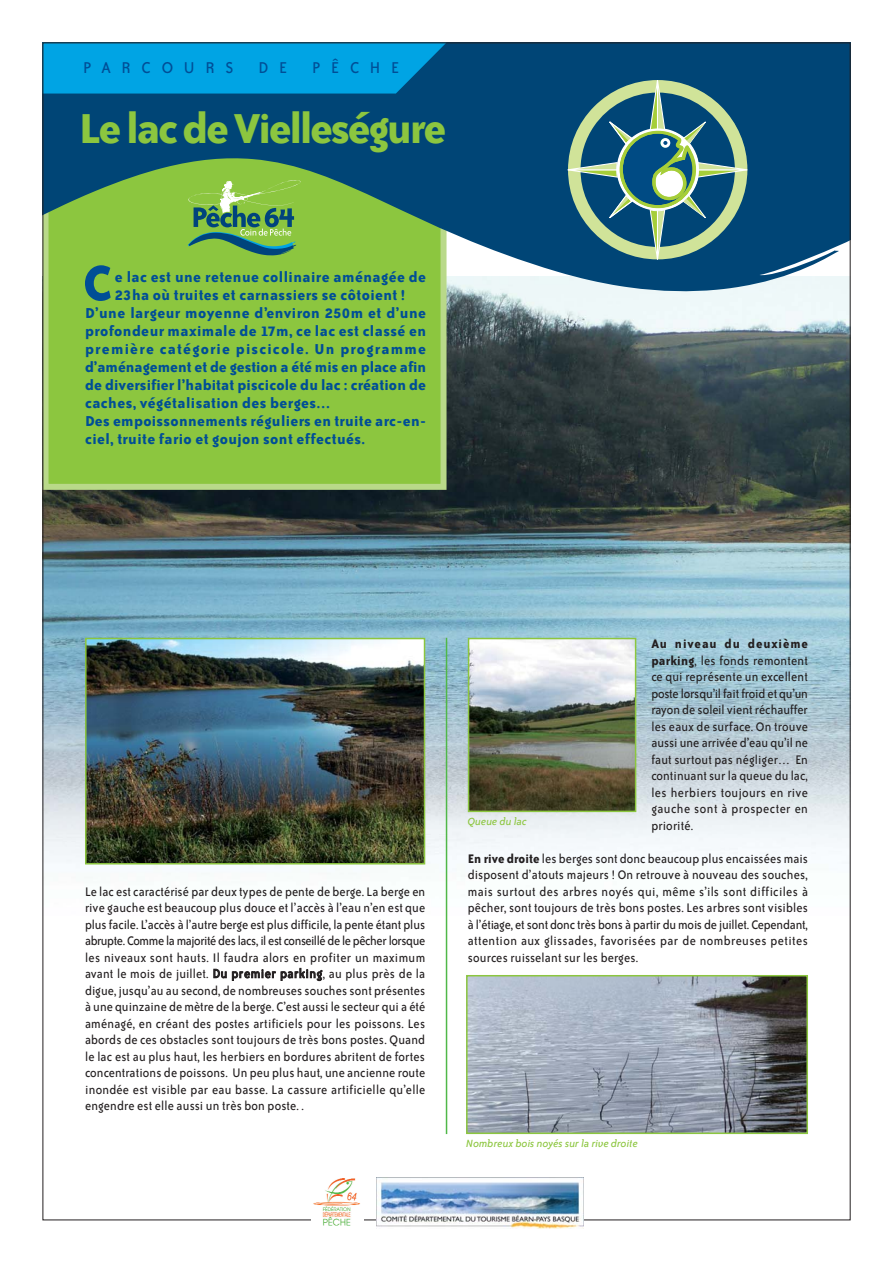
<style>
.page{position:relative;width:893px;height:1263px;background:#fff}
.page>*{position:absolute;margin:0;border:0;box-sizing:border-box;transform-origin:0 0}
.t1{font:700 56.7px "Bailey Sans ITC";color:#004e96}
.t2{font:700 48px "Bailey Sans ITC";letter-spacing:-.05em;color:#8cc63f}
.t3{font:18px "Bailey Sans ITC";letter-spacing:.595em;color:#004e96}
.t4{font:700 16.5px "Bailey Sans ITC";letter-spacing:.025em;color:#004e96}
.t5{font:700 16.5px "Bailey Sans ITC";color:#004e96}
.t6{font:700 16.5px "Bailey Sans ITC";letter-spacing:.07em;color:#004e96}
.t7{font:14.25px/16.5px "Bailey Sans ITC";letter-spacing:.015em;color:#231f20;text-align:justify;scale:.95 1}
.t8{font:italic 12px "Bailey Sans ITC";color:#8cc63f}
.s1{font-weight:700}
</style>
<div class="page">
<img style="left:45px;top:291px;width:803px;height:836px">
<div style="left:46px;top:46px;width:397px;height:441px;background:#8cc63f"></div>
<div style="left:43px;top:43px;width:403px;height:447px;border:6px solid #b9d989"></div>
<svg style="left:45px;top:45px;width:803px;height:246px;fill:#004576"></svg>
<hr style="left:446px;top:638px;width:1px;height:496px;background:#50b848">
<svg style="left:568px;top:80px;width:179px;height:180px;background:#487c84"></svg>
<svg style="left:45px;top:45px;width:401px;height:49px;background:#009cdb"></svg>
<svg style="left:188px;top:180px;width:113px;height:75px"></svg>
<img style="left:88px;top:641px;width:334px;height:221px">
<div style="left:85px;top:638px;width:340px;height:227px;border:2px solid #8cc63f"></div>
<img style="left:471px;top:641px;width:162px;height:168px">
<div style="left:468px;top:638px;width:168px;height:174px;border:2px solid #8cc63f"></div>
<img style="left:469px;top:978px;width:336px;height:153px">
<div style="left:466px;top:975px;width:342px;height:159px;border:2px solid #8cc63f"></div>
<img style="left:377px;top:1178px;width:207px;height:50px">
<img style="left:313px;top:1178px;width:47px;height:48px">
<p class="t3" style="left:83px;top:61px;width:152px">PARCOURS</p>
<p class="t3" style="left:258px;top:61px;width:30px">D E</p>
<p class="t3" style="left:312px;top:61px;width:89px">PÊCHE</p>
<h2 class="t2" style="left:79px;top:111px;width:369px">Le lac de Vielleségure</h2>
<h1 class="t1" style="left:84px;top:262px;width:30px">C</h1>
<p class="t4" style="left:115px;top:271px;width:313px">e lac est une retenue collinaire aménagée de</p>
<p class="t4" style="left:115px;top:289px;width:292px">23ha où truites et carnassiers se côtoient !</p>
<p class="t4" style="left:85px;top:307px;width:342px">D’une largeur moyenne d’environ 250m et d’une</p>
<p class="t4" style="left:85px;top:325px;width:342px">profondeur maximale de 17m, ce lac est classé en</p>
<p class="t6" style="left:85px;top:343px;width:342px">première catégorie piscicole. Un programme</p>
<p class="t5" style="left:85px;top:361px;width:342px">d’aménagement et de gestion a été mis en place afin</p>
<p class="t4" style="left:85px;top:379px;width:342px">de diversifier l’habitat piscicole du lac : création de</p>
<p class="t4" style="left:85px;top:397px;width:246px">caches, végétalisation des berges…</p>
<p class="t4" style="left:85px;top:415px;width:342px">Des empoissonnements réguliers en truite arc-en-</p>
<p class="t4" style="left:85px;top:433px;width:282px">ciel, truite fario et goujon sont effectués.</p>
<p class="t7" style="left:85px;top:884px;width:360px">Le lac est caractérisé par deux types de pente de berge. La berge en rive gauche est beaucoup plus douce et l’accès à l’eau n’en est que plus facile. L’accès à l’autre berge est plus difficile, la pente étant plus abrupte. Comme la majorité des lacs, il est conseillé de le pêcher lorsque les niveaux sont hauts. Il faudra alors en profiter un maximum avant le mois de juillet. Du premier parking, au plus près de la digue, jusqu’au au second, de nombreuses souches sont présentes à une quinzaine de mètre de la berge. C’est aussi le secteur qui a été aménagé, en créant des postes artificiels pour les poissons. Les abords de ces obstacles sont toujours de très bons postes. Quand le lac est au plus haut, les herbiers en bordures abritent de fortes concentrations de poissons. Un peu plus haut, une ancienne route inondée est visible par eau basse. La cassure artificielle qu’elle engendre est elle aussi un très bon poste. .</p>
<p class="t7" style="left:651px;top:636px;width:166px"><span class="s1">Au niveau du deuxième parking</span>, les fonds remontent ce qui représente un excellent poste lorsqu’il fait froid et qu’un rayon de soleil vient réchauffer les eaux de surface. On trouve aussi une arrivée d’eau qu’il ne faut surtout pas négliger… En continuant sur la queue du lac, les herbiers toujours en rive gauche sont à prospecter en priorité.</p>
<p class="t7" style="left:468px;top:851px;width:360px"><span class="s1">En rive droite</span> les berges sont donc beaucoup plus encaissées mais disposent d’atouts majeurs ! On retrouve à nouveau des souches, mais surtout des arbres noyés qui, même s’ils sont difficiles à pêcher, sont toujours de très bons postes. Les arbres sont visibles à l’étiage, et sont donc très bons à partir du mois de juillet. Cependant, attention aux glissades, favorisées par de nombreuses petites sources ruisselant sur les berges.</p>
<p class="t8" style="left:468px;top:817px;width:61px">Queue du lac</p>
<p class="t8" style="left:466px;top:1139px;width:173px">Nombreux bois noyés sur la rive droite</p>
</div>
